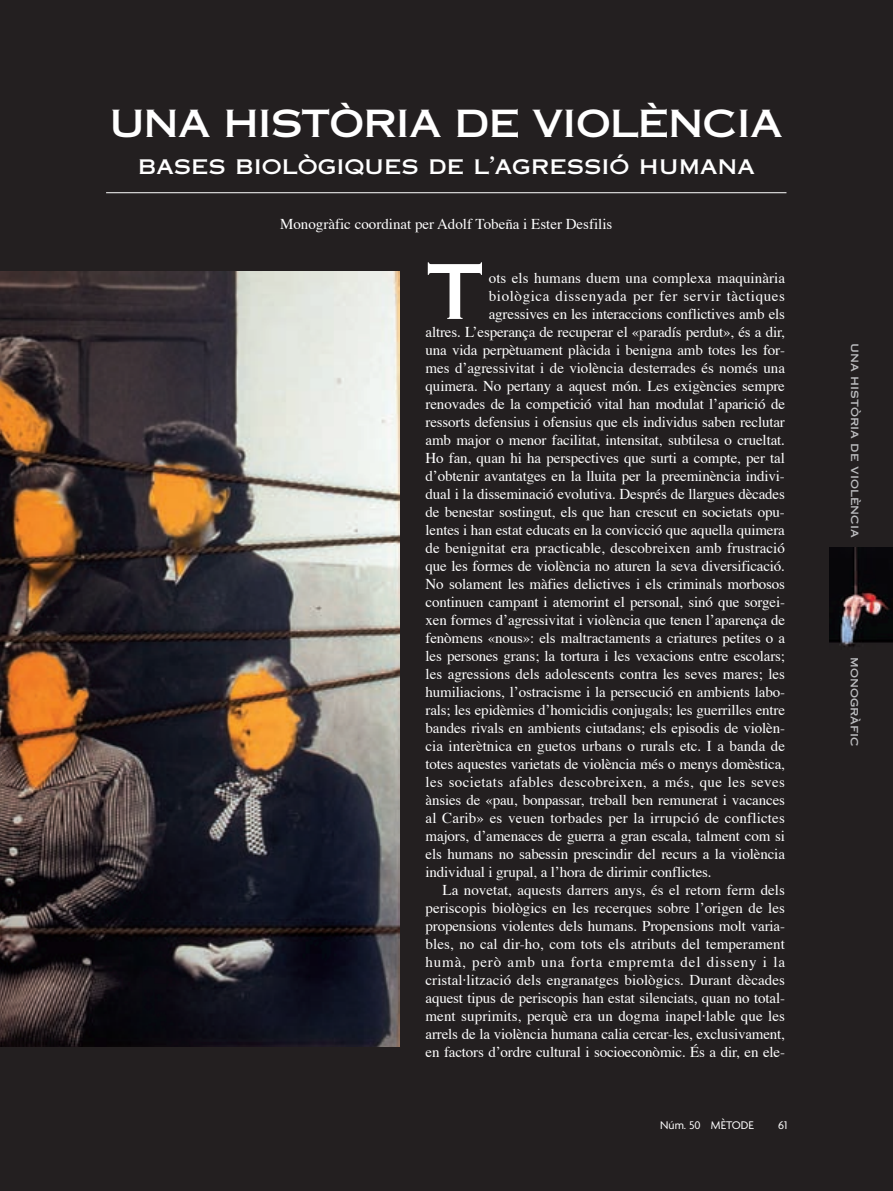
<style>
.page{position:relative;width:893px;height:1191px;background:#231f20}
.page>*{position:absolute;margin:0;border:0;box-sizing:border-box;transform-origin:0 0}
.t1{font:75.3px "Copperplate Thirty One AB";color:#fff}
.t2{font:37.5px "Copperplate Thirty One AB";letter-spacing:-.03em;color:#fff}
.t3{font:24px "Copperplate Thirty One AB";color:#fff}
.t4{font:15px "Times";letter-spacing:-.01em;color:#fff}
.t5{font:15px "Times";letter-spacing:.025em;color:#fff}
.t6{font:15px "Times";letter-spacing:.015em;color:#fff}
.t7{font:15px "Times";letter-spacing:.055em;color:#fff}
.t8{font:15px "Times";letter-spacing:.04em;color:#fff}
.t9{font:12px "Copperplate Thirty One AB";color:#bcbdc0}
.t10{font:12px "Agenda";color:#fff}
</style>
<div class="page">
<img style="left:829px;top:548px;width:64px;height:99px">
<img style="left:0;top:271px;width:400px;height:776px">
<hr style="left:106px;top:192px;width:680px;height:1px;background:#fff">
<h2 class="t2" style="left:109px;top:103px;width:675px">UNA HISTÒRIA DE VIOLÈNCIA</h2>
<h3 class="t3" style="left:138px;top:152px;width:619px">bases biològiques de l’agressió humana</h3>
<p class="t4" style="left:280px;top:217px;width:334px">Monogràfic coordinat per Adolf Tobeña i Ester Desfilis</p>
<h1 class="t1" style="left:426px;top:249px;width:60px">T</h1>
<p class="t4" style="left:489px;top:272px;width:298px">ots els humans duem una complexa maquinària</p>
<p class="t8" style="left:489px;top:290px;width:298px">biològica dissenyada per fer servir tàctiques</p>
<p class="t4" style="left:489px;top:308px;width:298px">agressives en les interaccions conflictives amb els</p>
<p class="t4" style="left:426px;top:326px;width:361px">altres. L’esperança de recuperar el «paradís perdut», és a dir,</p>
<p class="t4" style="left:426px;top:344px;width:361px">una vida perpètuament plàcida i benigna amb totes les for-</p>
<p class="t4" style="left:426px;top:362px;width:361px">mes d’agressivitat i de violència desterrades és només una</p>
<p class="t4" style="left:426px;top:380px;width:361px">quimera. No pertany a aquest món. Les exigències sempre</p>
<p class="t4" style="left:426px;top:398px;width:361px">renovades de la competició vital han modulat l’aparició de</p>
<p class="t4" style="left:426px;top:416px;width:361px">ressorts defensius i ofensius que els individus saben reclutar</p>
<p class="t4" style="left:426px;top:434px;width:361px">amb major o menor facilitat, intensitat, subtilesa o crueltat.</p>
<p class="t4" style="left:426px;top:452px;width:361px">Ho fan, quan hi ha perspectives que surti a compte, per tal</p>
<p class="t4" style="left:426px;top:470px;width:361px">d’obtenir avantatges en la lluita per la preeminència indivi-</p>
<p class="t4" style="left:426px;top:488px;width:361px">dual i la disseminació evolutiva. Després de llargues dècades</p>
<p class="t4" style="left:426px;top:506px;width:361px">de benestar sostingut, els que han crescut en societats opu-</p>
<p class="t4" style="left:426px;top:524px;width:361px">lentes i han estat educats en la convicció que aquella quimera</p>
<p class="t4" style="left:426px;top:542px;width:361px">de benignitat era practicable, descobreixen amb frustració</p>
<p class="t4" style="left:426px;top:560px;width:361px">que les formes de violència no aturen la seva diversificació.</p>
<p class="t4" style="left:426px;top:578px;width:361px">No solament les màfies delictives i els criminals morbosos</p>
<p class="t4" style="left:426px;top:596px;width:361px">continuen campant i atemorint el personal, sinó que sorgei-</p>
<p class="t4" style="left:426px;top:614px;width:361px">xen formes d’agressivitat i violència que tenen l’aparença de</p>
<p class="t4" style="left:426px;top:632px;width:361px">fenòmens «nous»: els maltractaments a criatures petites o a</p>
<p class="t4" style="left:426px;top:650px;width:361px">les persones grans; la tortura i les vexacions entre escolars;</p>
<p class="t4" style="left:426px;top:668px;width:361px">les agressions dels adolescents contra les seves mares; les</p>
<p class="t4" style="left:426px;top:686px;width:361px">humiliacions, l’ostracisme i la persecució en ambients labo-</p>
<p class="t4" style="left:426px;top:704px;width:361px">rals; les epidèmies d’homicidis conjugals; les guerrilles entre</p>
<p class="t4" style="left:426px;top:722px;width:361px">bandes rivals en ambients ciutadans; els episodis de violèn-</p>
<p class="t4" style="left:426px;top:740px;width:361px">cia interètnica en guetos urbans o rurals etc. I a banda de</p>
<p class="t4" style="left:426px;top:758px;width:361px">totes aquestes varietats de violència més o menys domèstica,</p>
<p class="t5" style="left:426px;top:776px;width:361px">les societats afables descobreixen, a més, que les seves</p>
<p class="t4" style="left:426px;top:794px;width:361px">ànsies de «pau, bonpassar, treball ben remunerat i vacances</p>
<p class="t6" style="left:426px;top:812px;width:361px">al Carib» es veuen torbades per la irrupció de conflictes</p>
<p class="t4" style="left:426px;top:830px;width:361px">majors, d’amenaces de guerra a gran escala, talment com si</p>
<p class="t4" style="left:426px;top:848px;width:361px">els humans no sabessin prescindir del recurs a la violència</p>
<p class="t4" style="left:426px;top:866px;width:288px">individual i grupal, a l’hora de dirimir conflictes.</p>
<p class="t4" style="left:443px;top:884px;width:344px">La novetat, aquests darrers anys, és el retorn ferm dels</p>
<p class="t4" style="left:426px;top:902px;width:361px">periscopis biològics en les recerques sobre l’origen de les</p>
<p class="t4" style="left:426px;top:920px;width:361px">propensions violentes dels humans. Propensions molt varia-</p>
<p class="t4" style="left:426px;top:938px;width:361px">bles, no cal dir-ho, com tots els atributs del temperament</p>
<p class="t7" style="left:426px;top:956px;width:361px">humà, però amb una forta empremta del disseny i la</p>
<p class="t4" style="left:426px;top:974px;width:361px">cristal·lització dels engranatges biològics. Durant dècades</p>
<p class="t4" style="left:426px;top:992px;width:361px">aquest tipus de periscopis han estat silenciats, quan no total-</p>
<p class="t4" style="left:426px;top:1010px;width:361px">ment suprimits, perquè era un dogma inapel·lable que les</p>
<p class="t4" style="left:426px;top:1028px;width:361px">arrels de la violència humana calia cercar-les, exclusivament,</p>
<p class="t4" style="left:426px;top:1046px;width:361px">en factors d’ordre cultural i socioeconòmic. És a dir, en ele-</p>
<p class="t10" style="left:660px;top:1120px;width:95px">Núm. 50 MÈTODE</p>
<p class="t10" style="left:778px;top:1120px;width:11px">61</p>
<p class="t9" style="left:862px;top:343px;width:196px;rotate:90deg">una història de violència</p>
<p class="t9" style="left:862px;top:657px;width:91px;rotate:90deg">monogràfic</p>
</div>
